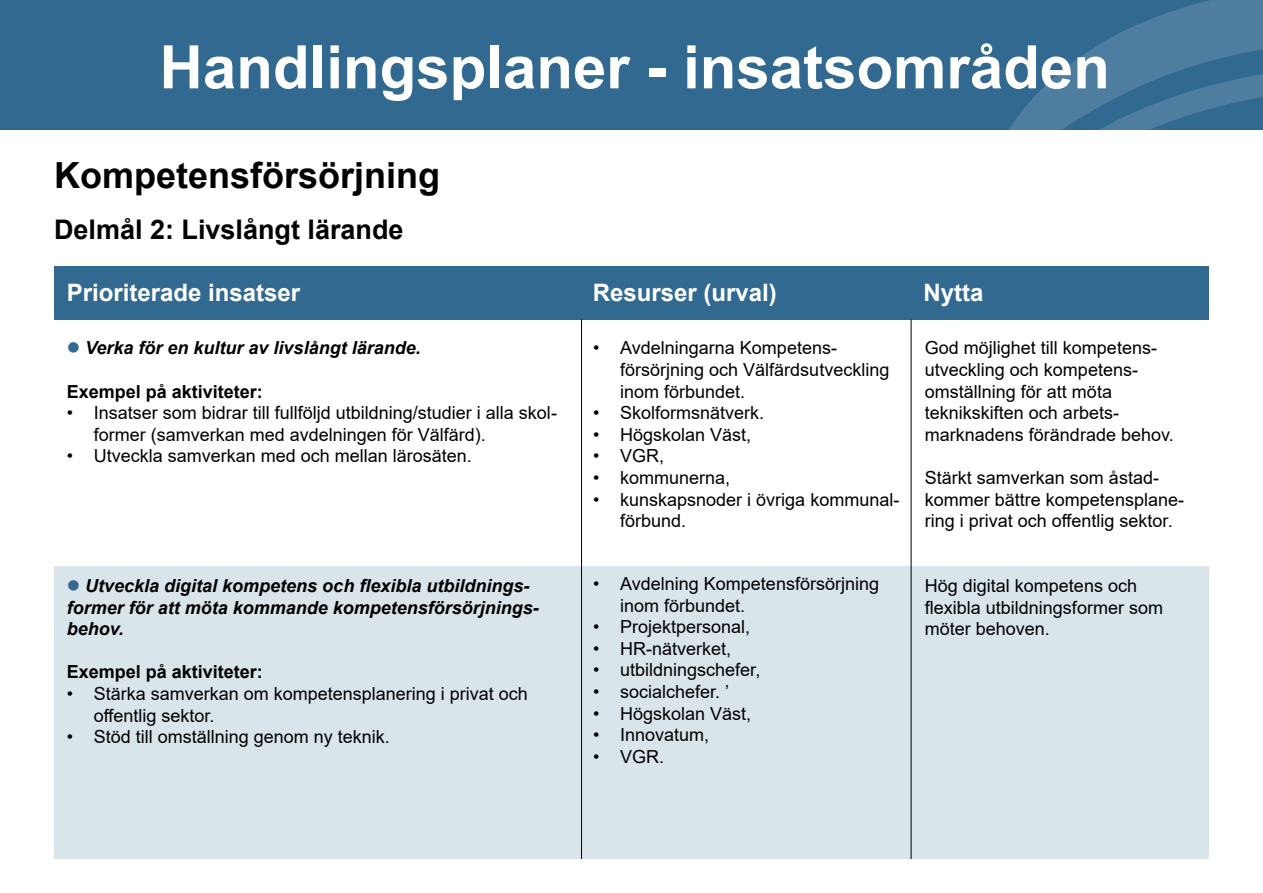
<style>
.page{position:relative;width:1263px;height:893px;background:#fff}
.page>*{position:absolute;margin:0;border:0;box-sizing:border-box;transform-origin:0 0}
.t1{font:700 60px "Arial";color:#fff}
.t2{font:700 36px "Arial";color:#000}
.t3{font:700 27px "Arial";color:#000}
.t4{font:700 24px "Arial";color:#fff}
.t5{font:18px/21.6px "Arial";color:#000}
.t6{font:italic 700 18px/21.6px "Arial";color:#000}
.t7{font:700 18px "Arial";color:#000}
.s1{color:#326991}
</style>
<div class="page">
<div style="left:54px;top:566px;width:1155px;height:293px;background:#dae4eb"></div>
<div style="left:0;top:0;width:1263px;height:130px;background:#326991"></div>
<svg style="left:910px;top:0;width:353px;height:390px"></svg>
<div style="left:54px;top:266px;width:1155px;height:54px;background:#326991"></div>
<hr style="left:581px;top:320px;width:1px;height:539px;background:#000">
<hr style="left:911px;top:320px;width:1px;height:539px;background:#000">
<h1 class="t1" style="left:160px;top:25px;width:952px">Handlingsplaner - insatsområden</h1>
<h2 class="t2" style="left:54px;top:150px;width:388px">Kompetensförsörjning</h2>
<h3 class="t3" style="left:54px;top:211px;width:351px">Delmål 2: Livslångt lärande</h3>
<h3 class="t4" style="left:67px;top:276px;width:235px">Prioriterade insatser</h3>
<h3 class="t4" style="left:593px;top:276px;width:186px">Resurser (urval)</h3>
<h3 class="t4" style="left:923px;top:276px;width:61px">Nytta</h3>
<p class="t6" style="left:67px;top:338px;width:355px"><span class="s1">●</span> Verka för en kultur av livslångt lärande.</p>
<p class="t7" style="left:67px;top:379px;width:198px">Exempel på aktiviteter:</p>
<p class="t5" style="left:94px;top:402px;width:465px;text-indent:-27px">• Insatser som bidrar till fullföljd utbildning/studier i alla skol&shy;former (samverkan med avdelningen för Välfärd).</p>
<p class="t5" style="left:67px;top:445px;width:407px">• Utveckla samverkan med och mellan lärosäten.</p>
<p class="t6" style="left:67px;top:575px;width:473px"><span class="s1">●</span> Utveckla digital kompetens och flexibla utbildnings&shy;former för att möta kommande kompetensförsörjnings&shy;behov.</p>
<p class="t7" style="left:67px;top:659px;width:198px">Exempel på aktiviteter:</p>
<p class="t5" style="left:94px;top:683px;width:436px;text-indent:-27px">• Stärka samverkan om kompetensplanering i privat och offentlig sektor.</p>
<p class="t5" style="left:67px;top:726px;width:325px">• Stöd till omställning genom ny teknik.</p>
<p class="t5" style="left:620px;top:337px;width:271px;text-indent:-27px">• Avdelningarna Kompetens&shy;försörjning och Välfärdsutveckling inom förbundet.</p>
<p class="t5" style="left:593px;top:402px;width:173px">• Skolformsnätverk.</p>
<p class="t5" style="left:593px;top:423px;width:160px">• Högskolan Väst,</p>
<p class="t5" style="left:593px;top:445px;width:73px">• VGR,</p>
<p class="t5" style="left:593px;top:467px;width:139px">• kommunerna,</p>
<p class="t5" style="left:620px;top:488px;width:281px;text-indent:-27px">• kunskapsnoder i övriga kommunal&shy;förbund.</p>
<p class="t5" style="left:620px;top:573px;width:260px;text-indent:-27px">• Avdelning Kompetensförsörjning inom förbundet.</p>
<p class="t5" style="left:593px;top:616px;width:159px">• Projektpersonal,</p>
<p class="t5" style="left:593px;top:638px;width:140px">• HR-nätverket,</p>
<p class="t5" style="left:593px;top:659px;width:169px">• utbildningschefer,</p>
<p class="t5" style="left:593px;top:681px;width:138px">• socialchefer. ’</p>
<p class="t5" style="left:593px;top:702px;width:160px">• Högskolan Väst,</p>
<p class="t5" style="left:593px;top:724px;width:118px">• Innovatum,</p>
<p class="t5" style="left:593px;top:746px;width:73px">• VGR.</p>
<p class="t5" style="left:925px;top:337px;width:250px">God möjlighet till kompetens&shy;utveckling och kompetens&shy;omställning för att möta teknikskiften och arbets&shy;marknadens förändrade behov.</p>
<p class="t5" style="left:925px;top:467px;width:261px">Stärkt samverkan som åstad&shy;kommer bättre kompetensplane&shy;ring i privat och offentlig sektor.</p>
<p class="t5" style="left:925px;top:575px;width:240px">Hög digital kompetens och flexibla utbildningsformer som möter behoven.</p>
</div>
